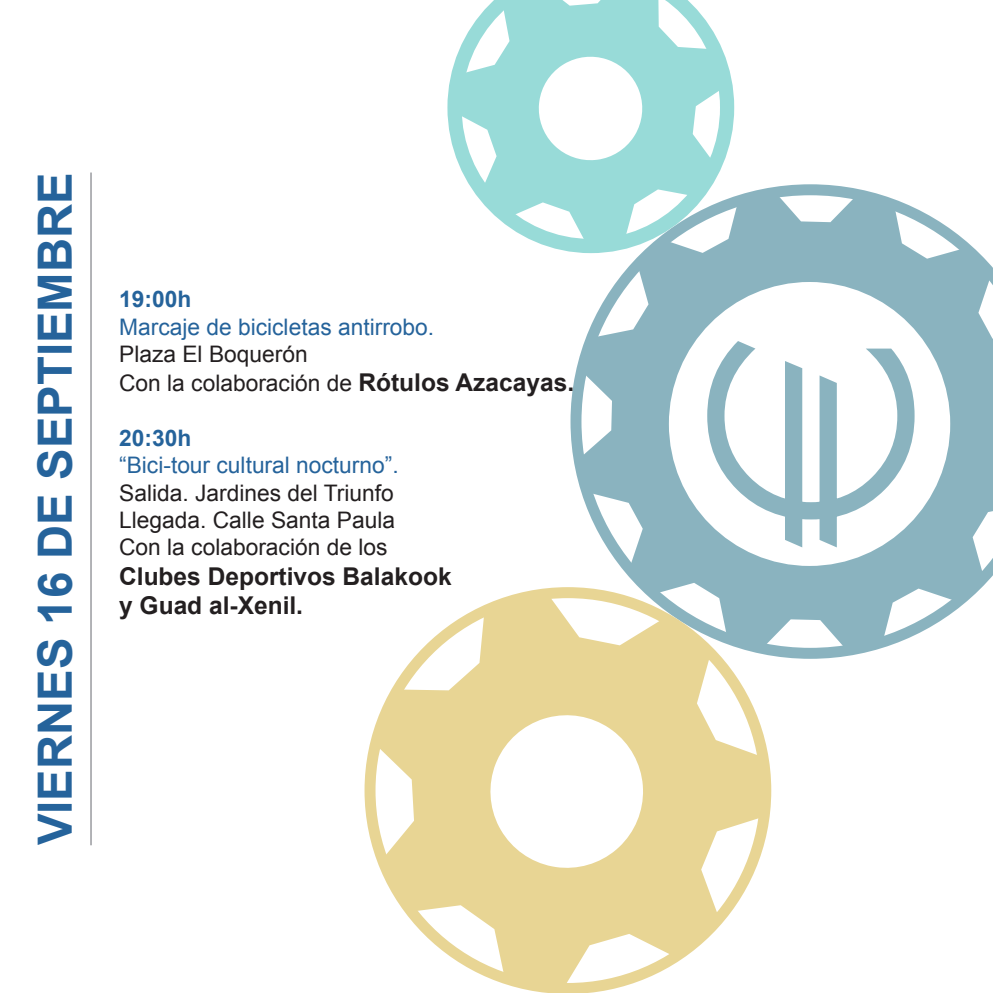
<style>
.page{position:relative;width:993px;height:993px;background:#fff}
.page>*{position:absolute;margin:0;border:0;box-sizing:border-box;transform-origin:0 0}
.t1{font:700 47.25px "Arial";color:#25639b}
.t2{font:700 24.5px "Arial";color:#231f20}
.t3{font:22.75px "Arial";color:#231f20}
.t4{font:22.75px "Arial";color:#25639b}
.t5{font:700 22.75px "Arial";color:#25639b}
.s1{font-weight:700;font-size:24.5px}
</style>
<div class="page">
<svg style="left:570px;top:184px;width:301px;height:474px"></svg>
<svg style="left:579px;top:190px;width:413px;height:461px;fill:#8ab3bf"></svg>
<svg style="left:707px;top:341px;width:207px;height:206px"></svg>
<svg style="left:447px;top:59px;width:287px;height:194px"></svg>
<svg style="left:454px;top:0;width:272px;height:244px;fill:#98dbd8"></svg>
<svg style="left:372px;top:593px;width:396px;height:398px;fill:#e8d594"></svg>
<div style="left:364px;top:587px;width:407px;height:405px;border:11px solid #d1ab2a;border-radius:50%"></div>
<hr style="left:90px;top:172px;width:2px;height:673px;background:#a8a9ad">
<p class="t1" style="left:24px;top:845px;width:674px;rotate:-90deg">VIERNES 16 DE SEPTIEMBRE</p>
<p class="t5" style="left:119px;top:284px;width:74px">19:00h</p>
<p class="t4" style="left:119px;top:312px;width:316px">Marcaje de bicicletas antirrobo.</p>
<p class="t3" style="left:119px;top:339px;width:190px">Plaza El Boquerón</p>
<p class="t3" style="left:119px;top:368px;width:456px">Con la colaboración de <span class="s1">Rótulos Azacayas.</span></p>
<p class="t5" style="left:119px;top:423px;width:74px">20:30h</p>
<p class="t4" style="left:119px;top:450px;width:281px">“Bici-tour cultural nocturno”.</p>
<p class="t3" style="left:119px;top:477px;width:276px">Salida. Jardines del Triunfo</p>
<p class="t3" style="left:119px;top:505px;width:277px">Llegada. Calle Santa Paula</p>
<p class="t3" style="left:119px;top:532px;width:270px">Con la colaboración de los</p>
<p class="t2" style="left:119px;top:559px;width:334px">Clubes Deportivos Balakook</p>
<p class="t2" style="left:119px;top:589px;width:185px">y Guad al-Xenil.</p>
</div>
